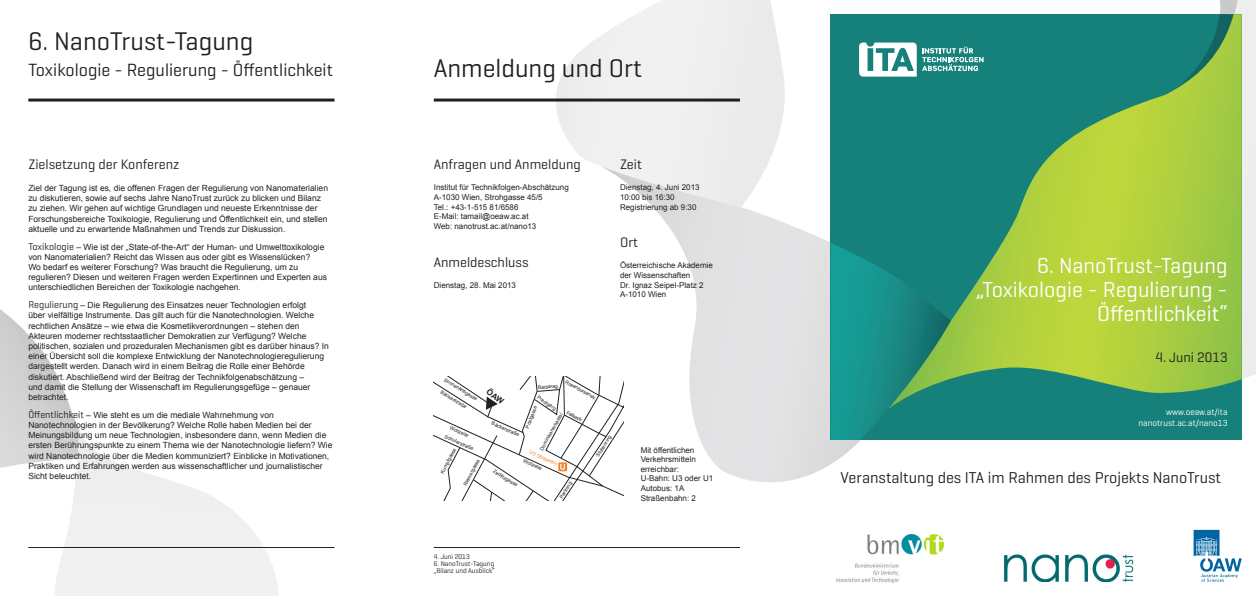
<style>
.page{position:relative;width:1256px;height:596px;background:#fff}
.page>*{position:absolute;margin:0;border:0;box-sizing:border-box;transform-origin:0 0}
.Kapitel{font:26px "Geogrotesque";color:#231f20}
.Headline_weiss{font:22px "Geogrotesque";color:#fff}
.Kapitel-2{font:18px "Geogrotesque";color:#231f20}
.Kapitel-3{font:16px "Geogrotesque";color:#231f20}
.Headline{font:14px "Geogrotesque";color:#231f20}
.Headline_weiss-2{font:14px "Geogrotesque";color:#231f20}
.t1{font:9px "Geogrotesque";color:#fff}
.Fließtext{font:8.5px/10.2px "Arial";color:#231f20}
.Fließtext-2{font:8px/9.6px "Arial";color:#231f20}
.t2{font:7px/7px "Geogrotesque";color:#231f20}
.t3{font:5px/9.7px "Arial";color:#231f20}
.t4{font:5px "Arial";color:#f58220}
.s1{font-family:"Geogrotesque";font-size:10px}
</style>
<div class="page">
<div style="left:1239px;top:0;width:17px;height:379px;background:#ededee"></div>
<svg style="left:623px;top:207px;width:328px;height:275px"></svg>
<svg style="left:530px;top:0;width:255px;height:207px"></svg>
<svg style="left:0;top:309px;width:79px;height:159px"></svg>
<svg style="left:53px;top:430px;width:226px;height:165px"></svg>
<svg style="left:53px;top:585px;width:9px;height:10px"></svg>
<div style="left:830px;top:14px;width:412px;height:425px;background:#16817b"></div>
<svg style="left:888px;top:14px;width:354px;height:379px"></svg>
<svg style="left:830px;top:242px;width:121px;height:197px"></svg>
<svg style="left:1174px;top:0;width:65px;height:89px"></svg>
<svg style="left:1193px;top:529px;width:49px;height:52px"></svg>
<svg style="left:859px;top:43px;width:124px;height:34px"></svg>
<img style="left:837px;top:534px;width:106px;height:47px">
<img style="left:1003px;top:554px;width:131px;height:27px">
<hr style="left:28px;top:98px;width:306px;height:3px;background:#231f20">
<hr style="left:28px;top:547px;width:306px;height:1px;background:#231f20">
<hr style="left:434px;top:547px;width:306px;height:1px;background:#231f20">
<hr style="left:434px;top:98px;width:306px;height:3px;background:#231f20">
<svg style="left:434px;top:376px;width:189px;height:124px"></svg>
<p class="Kapitel" style="left:28px;top:25px;width:226px">6. NanoTrust-Tagung</p>
<p class="Kapitel-2" style="left:28px;top:59px;width:306px">Toxikologie - Regulierung - Öffentlichkeit</p>
<p class="Headline" style="left:28px;top:156px;width:153px">Zielsetzung der Konferenz</p>
<p class="Fließtext" style="left:28px;top:183px;width:301px">Ziel der Tagung ist es, die offenen Fragen der Regulierung von Nanomaterialien zu diskutieren, sowie auf sechs Jahre NanoTrust zurück zu blicken und Bilanz zu ziehen. Wir gehen auf wichtige Grundlagen und neueste Erkenntnisse der Forschungsbereiche Toxikologie, Regulierung und Öffentlichkeit ein, und stellen aktuelle und zu erwartende Maßnahmen und Trends zur Diskussion.</p>
<p class="Fließtext" style="left:28px;top:241px;width:300px"><span class="s1">Toxikologie</span> – Wie ist der „State-of-the-Art“ der Human- und Umwelttoxikologie von Nanomaterialien? Reicht das Wissen aus oder gibt es Wissenslücken?<br>Wo bedarf es weiterer Forschung? Was braucht die Regulierung, um zu regulieren? Diesen und weiteren Fragen werden Expertinnen und Experten aus unterschiedlichen Bereichen der Toxikologie nachgehen.</p>
<p class="Fließtext" style="left:28px;top:300px;width:302px"><span class="s1">Regulierung</span> – Die Regulierung des Einsatzes neuer Technologien erfolgt<br>über vielfältige Instrumente. Das gilt auch für die Nanotechnologien. Welche rechtlichen Ansätze – wie etwa die Kosmetikverordnungen – stehen den Akteuren moderner rechtsstaatlicher Demokratien zur Verfügung? Welche politischen, sozialen und prozeduralen Mechanismen gibt es darüber hinaus? In einer Übersicht soll die komplexe Entwicklung der Nanotechnologieregulierung dargestellt werden. Danach wird in einem Beitrag die Rolle einer Behörde diskutiert. Abschließend wird der Beitrag der Technikfolgenabschätzung –<br>und damit die Stellung der Wissenschaft im Regulierungsgefüge – genauer betrachtet.</p>
<p class="Fließtext" style="left:28px;top:409px;width:306px"><span class="s1">Öffentlichkeit</span> – Wie steht es um die mediale Wahrnehmung von Nanotechnologien in der Bevölkerung? Welche Rolle haben Medien bei der Meinungsbildung um neue Technologien, insbesondere dann, wenn Medien die ersten Berührungspunkte zu einem Thema wie der Nanotechnologie liefern? Wie wird Nanotechnologie über die Medien kommuniziert? Einblicke in Motivationen, Praktiken und Erfahrungen werden aus wissenschaftlicher und journalistischer Sicht beleuchtet.</p>
<p class="Kapitel" style="left:434px;top:52px;width:210px">Anmeldung und Ort</p>
<p class="Headline" style="left:434px;top:156px;width:148px">Anfragen und Anmeldung</p>
<p class="Fließtext-2" style="left:434px;top:183px;width:137px">Institut für Technikfolgen-Abschätzung<br>A-1030 Wien, Strohgasse 45/5<br>Tel.: +43-1-515 81/6586<br>E-Mail: tamail@oeaw.ac.at<br>Web: nanotrust.ac.at/nano13</p>
<p class="Headline" style="left:434px;top:253px;width:96px">Anmeldeschluss</p>
<p class="Fließtext-2" style="left:434px;top:280px;width:84px">Dienstag, 28. Mai 2013</p>
<p class="Headline" style="left:620px;top:156px;width:23px">Zeit</p>
<p class="Fließtext-2" style="left:620px;top:183px;width:81px">Dienstag, 4. Juni 2013<br>10:00 bis 16:30<br>Registrierung ab 9:30</p>
<p class="Headline" style="left:620px;top:234px;width:19px">Ort</p>
<p class="Fließtext-2" style="left:620px;top:261px;width:94px">Österreichische Akademie der Wissenschaften<br>Dr. Ignaz Seipel-Platz 2<br>A-1010 Wien</p>
<p class="t3" style="left:447px;top:374px;width:40px;rotate:32deg">Sonnenfelsgasse</p>
<p class="t3" style="left:568px;top:377px;width:36px;rotate:29deg">Rosenbursenstr.</p>
<p class="t3" style="left:569px;top:407px;width:19px;rotate:28deg">Falkestr.</p>
<p class="t3" style="left:538px;top:382px;width:22px;rotate:-4deg">Barbarag.</p>
<p class="t3" style="left:444px;top:387px;width:31px;rotate:32deg">Bäckerstraße</p>
<p class="t3" style="left:540px;top:392px;width:25px;rotate:34deg">Predigerg.</p>
<p class="t3" style="left:523px;top:426px;width:25px;rotate:-69deg">Postgasse</p>
<p class="t3" style="left:537px;top:447px;width:43px;rotate:-61deg">Dominikanerbastei</p>
<p class="t3" style="left:494px;top:418px;width:31px;rotate:24deg">Bäckerstraße</p>
<p class="t3" style="left:451px;top:422px;width:33px;rotate:24deg">Wollzeile<br>Schulerstraße</p>
<p class="t3" style="left:438px;top:470px;width:29px;rotate:-62deg">Kumpfgasse</p>
<p class="t3" style="left:460px;top:482px;width:31px;rotate:-62deg">Riemergasse</p>
<p class="t3" style="left:496px;top:466px;width:30px;rotate:32deg">Zedlitzgasse</p>
<p class="t3" style="left:593px;top:453px;width:26px;rotate:-58deg">Stubenring</p>
<p class="t4" style="left:531px;top:448px;width:31px;rotate:24deg">U3 Stubentor</p>
<p class="t3" style="left:526px;top:456px;width:21px;rotate:24deg">Wollzeile</p>
<p class="t3" style="left:557px;top:495px;width:20px;rotate:-58deg">Parkring</p>
<p class="t2" style="left:434px;top:552px;width:38px">4. Juni 2013</p>
<p class="t2" style="left:434px;top:559px;width:63px">6. NanoTrust-Tagung „Bilanz und Ausblick“</p>
<p class="Fließtext-2" style="left:641px;top:445px;width:74px">Mit öffentlichen<br>Verkehrsmitteln erreichbar:<br>U-Bahn: U3 oder U1<br>Autobus: 1A<br>Straßenbahn: 2</p>
<p class="Headline_weiss" style="left:1037px;top:251px;width:192px">6. NanoTrust-Tagung</p>
<p class="Headline_weiss" style="left:976px;top:275px;width:253px">„Toxikologie - Regulierung -</p>
<p class="Headline_weiss" style="left:1097px;top:299px;width:132px">Öffentlichkeit“</p>
<p class="Headline_weiss-2" style="left:1155px;top:348px;width:74px">4. Juni 2013</p>
<p class="t1" style="left:1166px;top:406px;width:63px">www.oeaw.at/ita</p>
<p class="t1" style="left:1138px;top:417px;width:91px">nanotrust.ac.at/nano13</p>
<p class="Kapitel-3" style="left:840px;top:467px;width:382px">Veranstaltung des ITA im Rahmen des Projekts NanoTrust</p>
</div>
